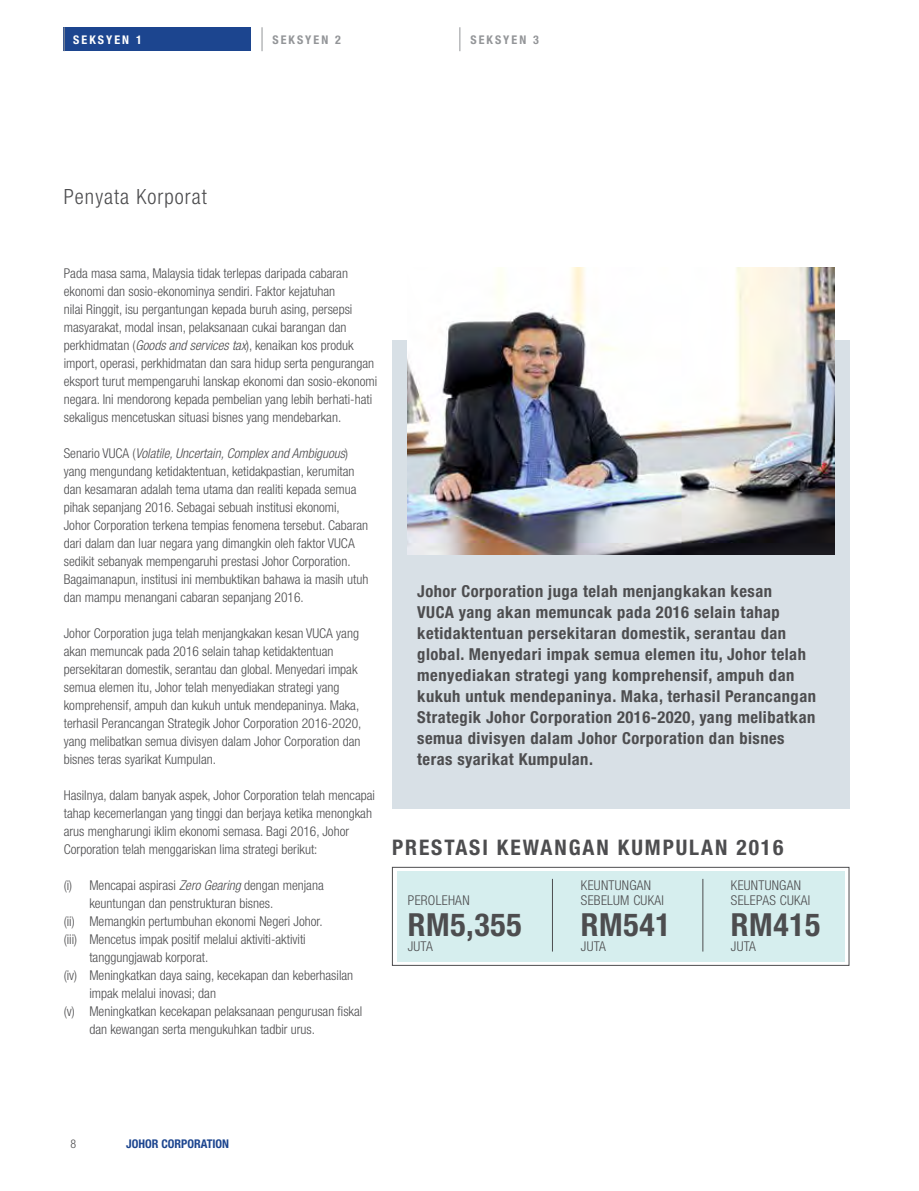
<style>
.page{position:relative;width:919px;height:1191px;background:#fff}
.page>*{position:absolute;margin:0;border:0;box-sizing:border-box;transform-origin:0 0}
.t1{font:700 condensed 31.8px "Helvetica Neue LT Std";letter-spacing:.02em;color:#4d4d4f}
.t2{font:700 condensed 21.45px "Helvetica Neue LT Std";letter-spacing:.09em;color:#4d4d4f}
.t3{font:300 condensed 21px "Helvetica Neue LT Std";letter-spacing:.05em;color:#4d4d4f}
.t4{font:700 condensed 16.5px/21px "Helvetica Neue LT Std";letter-spacing:.03em;color:#4d4d4f}
.t5{font:300 condensed 13.5px/18px "Helvetica Neue LT Std";color:#4d4d4f}
.t6{font:300 condensed 13.5px/15px "Helvetica Neue LT Std";letter-spacing:.02em;color:#4d4d4f}
.t7{font:700 condensed 12px "Helvetica Neue LT Std";color:#1c458f}
.t8{font:700 condensed 12px "Helvetica Neue LT Std";letter-spacing:.17em;color:#939598}
.t9{font:700 condensed 12px "Helvetica Neue LT Std";letter-spacing:.17em;color:#fff}
.t10{font:300 condensed 12px "Helvetica Neue LT Std";color:#4d4d4f}
.s1{font-style:italic}
</style>
<div class="page">
<div style="left:64px;top:28px;width:187px;height:23px;background:#1c458f"></div>
<svg style="left:64px;top:27px;width:1px;height:24px"></svg>
<svg style="left:459px;top:27px;width:1px;height:24px"></svg>
<svg style="left:261px;top:27px;width:1px;height:24px"></svg>
<div style="left:397px;top:871px;width:447px;height:90px;background:#d6eeee"></div>
<div style="left:392px;top:340px;width:457px;height:468px;background:#d8e0e6"></div>
<div style="left:392px;top:867px;width:457px;height:98px;border:1px solid #4d4d4f"></div>
<img style="left:407px;top:268px;width:427px;height:286px">
<hr style="left:552px;top:879px;width:1px;height:72px;background:#4d4d4f">
<hr style="left:702px;top:879px;width:1px;height:72px;background:#4d4d4f">
<p class="t9" style="left:73px;top:33px;width:70px">SEKSYEN 1</p>
<p class="t8" style="left:272px;top:33px;width:70px">SEKSYEN 2</p>
<p class="t8" style="left:470px;top:33px;width:70px">SEKSYEN 3</p>
<h3 class="t3" style="left:64px;top:184px;width:144px">Penyata Korporat</h3>
<p class="t5" style="left:64px;top:264px;width:315px">Pada masa sama, Malaysia tidak terlepas daripada cabaran ekonomi dan sosio-ekonominya sendiri. Faktor kejatuhan<br>nilai Ringgit, isu pergantungan kepada buruh asing, persepsi masyarakat, modal insan, pelaksanaan cukai barangan dan perkhidmatan (<span class="s1">Goods and services tax</span>), kenaikan kos produk import, operasi, perkhidmatan dan sara hidup serta pengurangan eksport turut mempengaruhi lanskap ekonomi dan sosio-ekonomi negara. Ini mendorong kepada pembelian yang lebih berhati-hati sekaligus mencetuskan situasi bisnes yang mendebarkan.</p>
<p class="t5" style="left:64px;top:444px;width:306px">Senario VUCA (<span class="s1">Volatile, Uncertain, Complex and Ambiguous</span>) yang mengundang ketidaktentuan, ketidakpastian, kerumitan dan kesamaran adalah tema utama dan realiti kepada semua pihak sepanjang 2016. Sebagai sebuah institusi ekonomi, Johor Corporation terkena tempias fenomena tersebut. Cabaran dari dalam dan luar negara yang dimangkin oleh faktor VUCA sedikit sebanyak mempengaruhi prestasi Johor Corporation.<br>Bagaimanapun, institusi ini membuktikan bahawa ia masih utuh dan mampu menangani cabaran sepanjang 2016.</p>
<p class="t5" style="left:64px;top:624px;width:299px">Johor Corporation juga telah menjangkakan kesan VUCA yang akan memuncak pada 2016 selain tahap ketidaktentuan persekitaran domestik, serantau dan global. Menyedari impak semua elemen itu, Johor telah menyediakan strategi yang komprehensif, ampuh dan kukuh untuk mendepaninya. Maka, terhasil Perancangan Strategik Johor Corporation 2016-2020, yang melibatkan semua divisyen dalam Johor Corporation dan bisnes teras syarikat Kumpulan.</p>
<p class="t5" style="left:64px;top:786px;width:313px">Hasilnya, dalam banyak aspek, Johor Corporation telah mencapai tahap kecemerlangan yang tinggi dan berjaya ketika menongkah arus mengharungi iklim ekonomi semasa. Bagi 2016, Johor Corporation telah menggariskan lima strategi berikut:</p>
<p class="t5" style="left:64px;top:876px;width:261px">(i) Mencapai aspirasi <span class="s1">Zero Gearing</span> dengan menjana</p>
<p class="t5" style="left:89px;top:894px;width:185px">keuntungan dan penstrukturan bisnes.</p>
<p class="t5" style="left:64px;top:912px;width:260px">(ii) Memangkin pertumbuhan ekonomi Negeri Johor.</p>
<p class="t5" style="left:64px;top:930px;width:243px">(iii) Mencetus impak positif melalui aktiviti-aktiviti</p>
<p class="t5" style="left:89px;top:948px;width:120px">tanggungjawab korporat.</p>
<p class="t5" style="left:64px;top:966px;width:291px">(iv) Meningkatkan daya saing, kecekapan dan keberhasilan</p>
<p class="t5" style="left:89px;top:984px;width:128px">impak melalui inovasi; dan</p>
<p class="t5" style="left:64px;top:1002px;width:300px">(v) Meningkatkan kecekapan pelaksanaan pengurusan fiskal</p>
<p class="t5" style="left:89px;top:1019px;width:227px">dan kewangan serta mengukuhkan tadbir urus.</p>
<p class="t4" style="left:417px;top:580px;width:400px">Johor Corporation juga telah menjangkakan kesan<br>VUCA yang akan memuncak pada 2016 selain tahap ketidaktentuan persekitaran domestik, serantau dan global. Menyedari impak semua elemen itu, Johor telah menyediakan strategi yang komprehensif, ampuh dan kukuh untuk mendepaninya. Maka, terhasil Perancangan Strategik Johor Corporation 2016-2020, yang melibatkan semua divisyen dalam Johor Corporation dan bisnes teras syarikat Kumpulan.</p>
<h2 class="t2" style="left:392px;top:834px;width:393px">PRESTASI KEWANGAN KUMPULAN 2016</h2>
<p class="t6" style="left:408px;top:892px;width:63px">PEROLEHAN</p>
<p class="t6" style="left:581px;top:877px;width:84px">KEUNTUNGAN<br>SEBELUM CUKAI</p>
<p class="t6" style="left:730px;top:877px;width:81px">KEUNTUNGAN<br>SELEPAS CUKAI</p>
<h1 class="t1" style="left:408px;top:905px;width:115px">RM5,355</h1>
<h1 class="t1" style="left:581px;top:905px;width:91px">RM541</h1>
<h1 class="t1" style="left:730px;top:905px;width:91px">RM415</h1>
<p class="t5" style="left:408px;top:937px;width:27px">JUTA</p>
<p class="t5" style="left:581px;top:937px;width:27px">JUTA</p>
<p class="t5" style="left:730px;top:937px;width:27px">JUTA</p>
<p class="t10" style="left:70px;top:1136px;width:7px">8</p>
<p class="t7" style="left:126px;top:1136px;width:104px">JOHOR CORPORATION</p>
</div>
